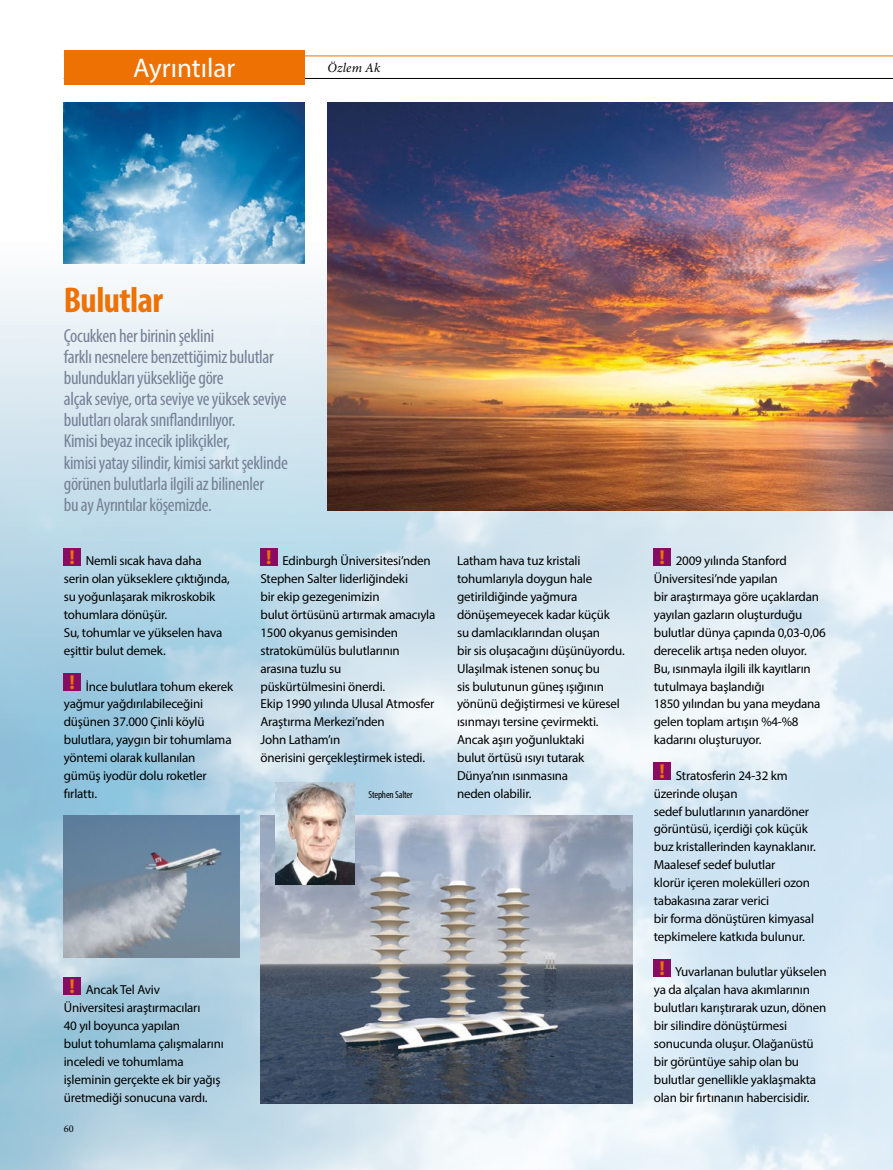
<style>
.page{position:relative;width:893px;height:1170px;background:#fff}
.page>*{position:absolute;margin:0;border:0;box-sizing:border-box;transform-origin:0 0}
.t1{font:700 condensed 36px "Myriad Pro";letter-spacing:-.015em;color:#ee7203}
.t2{font:27px "Myriad Pro";color:#fff}
.t3{font:condensed 18.9px/21px "Myriad Pro";letter-spacing:-.015em;color:#768196}
.t4{font:italic 13.2px "Minion Pro";letter-spacing:.015em;color:#000}
.t5{font:13.05px/17.9px "Myriad Pro";letter-spacing:-.015em;color:#000}
.t6{font:condensed 10.35px "Myriad Pro";letter-spacing:-.015em;color:#000}
.t7{font:10.35px "Minion Pro";color:#000}
.s1{font-weight:700;font-size:20.25px;color:#ee7203}
</style>
<div class="page">
<img style="left:0;top:55px;width:892px;height:1114px">
<div style="left:64px;top:548px;width:17px;height:17px;background:#890c63"></div>
<div style="left:64px;top:673px;width:17px;height:17px;background:#890c63"></div>
<div style="left:64px;top:977px;width:17px;height:17px;background:#890c63"></div>
<div style="left:260px;top:548px;width:17px;height:17px;background:#890c63"></div>
<div style="left:654px;top:548px;width:17px;height:17px;background:#890c63"></div>
<div style="left:654px;top:762px;width:17px;height:17px;background:#890c63"></div>
<div style="left:654px;top:959px;width:17px;height:17px;background:#890c63"></div>
<hr style="left:64px;top:56px;width:828px;height:1px;background:#ee7203">
<hr style="left:64px;top:78px;width:828px;height:1px;background:#000">
<div style="left:64px;top:50px;width:241px;height:34px;background:#ee7203"></div>
<img style="left:327px;top:102px;width:565px;height:408px">
<img style="left:64px;top:815px;width:175px;height:142px">
<img style="left:260px;top:815px;width:372px;height:288px">
<img style="left:64px;top:102px;width:241px;height:162px">
<img style="left:275px;top:782px;width:79px;height:102px">
<h2 class="t2" style="left:133px;top:52px;width:104px">Ayrıntılar</h2>
<p class="t4" style="left:327px;top:58px;width:54px">Özlem Ak</p>
<h1 class="t1" style="left:64px;top:278px;width:101px">Bulutlar</h1>
<p class="t3" style="left:64px;top:325px;width:226px">Çocukken her birinin şeklini<br>farklı nesnelere benzettiğimiz bulutlar bulundukları yüksekliğe göre<br>alçak seviye, orta seviye ve yüksek seviye bulutları olarak sınıflandırılıyor.<br>Kimisi beyaz incecik iplikçikler,<br>kimisi yatay silindir, kimisi sarkıt şeklinde görünen bulutlarla ilgili az bilinenler<br>bu ay Ayrıntılar köşemizde.</p>
<p class="t5" style="left:64px;top:552px;width:168px;text-indent:6px"><span class="s1">!</span> Nemli sıcak hava daha serin olan yükseklere çıktığında, su yoğunlaşarak mikroskobik tohumlara dönüşür.<br>Su, tohumlar ve yükselen hava eşittir bulut demek.</p>
<p class="t5" style="left:64px;top:677px;width:171px;text-indent:6px"><span class="s1">!</span> İnce bulutlara tohum ekerek yağmur yağdırılabileceğini düşünen 37.000 Çinli köylü bulutlara, yaygın bir tohumlama yöntemi olarak kullanılan gümüş iyodür dolu roketler fırlattı.</p>
<p class="t5" style="left:260px;top:552px;width:177px;text-indent:6px"><span class="s1">!</span> Edinburgh Üniversitesi’nden<br>Stephen Salter liderliğindeki<br>bir ekip gezegenimizin<br>bulut örtüsünü artırmak amacıyla<br>1500 okyanus gemisinden stratokümülüs bulutlarının arasına tuzlu su<br>püskürtülmesini önerdi.<br>Ekip 1990 yılında Ulusal Atmosfer<br>Araştırma Merkezi’nden<br>John Latham’ın<br>önerisini gerçekleştirmek istedi.</p>
<p class="t6" style="left:368px;top:788px;width:46px">Stephen Salter</p>
<p class="t5" style="left:64px;top:980px;width:161px;text-indent:6px"><span class="s1">!</span> Ancak Tel Aviv<br>Üniversitesi araştırmacıları<br>40 yıl boyunca yapılan<br>bulut tohumlama çalışmalarını inceledi ve tohumlama işleminin gerçekte ek bir yağış üretmediği sonucuna vardı.</p>
<p class="t7" style="left:64px;top:1121px;width:11px">60</p>
<p class="t5" style="left:457px;top:552px;width:169px">Latham hava tuz kristali tohumlarıyla doygun hale getirildiğinde yağmura dönüşemeyecek kadar küçük su damlacıklarından oluşan<br>bir sis oluşacağını düşünüyordu.<br>Ulaşılmak istenen sonuç bu<br>sis bulutunun güneş ışığının yönünü değiştirmesi ve küresel ısınmayı tersine çevirmekti.<br>Ancak aşırı yoğunluktaki<br>bulut örtüsü ısıyı tutarak<br>Dünya’nın ısınmasına<br>neden olabilir.</p>
<p class="t5" style="left:654px;top:552px;width:173px;text-indent:6px"><span class="s1">!</span> 2009 yılında Stanford<br>Üniversitesi’nde yapılan<br>bir araştırmaya göre uçaklardan yayılan gazların oluşturduğu bulutlar dünya çapında 0,03-0,06 derecelik artışa neden oluyor.<br>Bu, ısınmayla ilgili ilk kayıtların tutulmaya başlandığı<br>1850 yılından bu yana meydana gelen toplam artışın %4-%8 kadarını oluşturuyor.</p>
<p class="t5" style="left:654px;top:766px;width:163px;text-indent:6px"><span class="s1">!</span> Stratosferin 24-32 km üzerinde oluşan<br>sedef bulutlarının yanardöner görüntüsü, içerdiği çok küçük buz kristallerinden kaynaklanır.<br>Maalesef sedef bulutlar<br>klorür içeren molekülleri ozon tabakasına zarar verici<br>bir forma dönüştüren kimyasal tepkimelere katkıda bulunur.</p>
<p class="t5" style="left:654px;top:962px;width:174px;text-indent:6px"><span class="s1">!</span> Yuvarlanan bulutlar yükselen ya da alçalan hava akımlarının bulutları karıştırarak uzun, dönen bir silindire dönüştürmesi sonucunda oluşur. Olağanüstü bir görüntüye sahip olan bu bulutlar genellikle yaklaşmakta olan bir fırtınanın habercisidir.</p>
</div>
